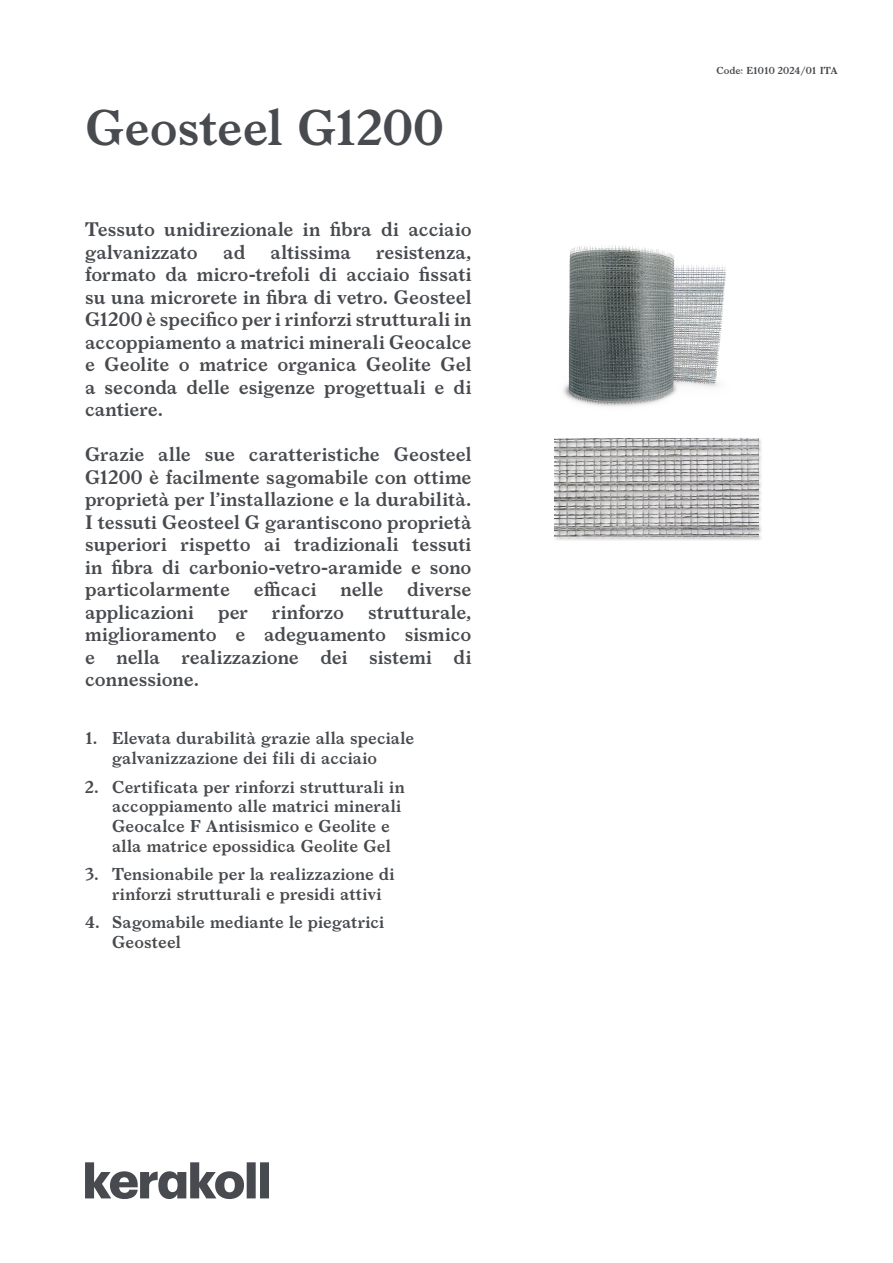
<style>
.page{position:relative;width:893px;height:1263px;background:#fff}
.page>*{position:absolute;margin:0;border:0;box-sizing:border-box;transform-origin:0 0}
.notag_cover_nome_prodotto{font:600 48px "Larish Neue";letter-spacing:-.005em;color:#474a4e}
.cover_descrizione_prodotto{font:600 18.75px/22.5px "Larish Neue";color:#474a4e;text-align:justify}
.t1{font:600 16.5px/19.8px "Larish Neue";letter-spacing:.005em;color:#474a4e}
.t2{font:600 9.75px "Larish Neue";color:#474a4e}
</style>
<div class="page">
<svg style="left:85px;top:1162px;width:184px;height:37px"></svg>
<img style="left:563px;top:245px;width:163px;height:162px">
<div style="left:553px;top:437px;width:210px;height:104px;background:#231f20;opacity:.3"></div>
<img style="left:554px;top:438px;width:204px;height:98px">
<p class="notag_cover_nome_prodotto" style="left:85px;top:91px;width:360px">Geosteel G1200</p>
<p class="cover_descrizione_prodotto" style="left:85px;top:217px;width:388px">Tessuto unidirezionale in fibra di acciaio galvanizzato</p>
<p class="cover_descrizione_prodotto" style="left:223px;top:239px;width:24px">ad</p>
<p class="cover_descrizione_prodotto" style="left:271px;top:239px;width:82px">altissima</p>
<p class="cover_descrizione_prodotto" style="left:85px;top:239px;width:388px;text-indent:291px">resistenza, formato da micro-trefoli di acciaio fissati su una microrete in fibra di vetro. Geosteel G1200 è specifico per i rinforzi strutturali in accoppiamento a matrici minerali Geocalce e Geolite o matrice organica Geolite Gel a seconda delle esigenze progettuali e di cantiere.</p>
<p class="cover_descrizione_prodotto" style="left:85px;top:442px;width:388px">Grazie alle sue caratteristiche Geosteel G1200 è facilmente sagomabile con ottime proprietà per l’installazione e la durabilità.<br>I tessuti Geosteel G garantiscono proprietà superiori rispetto ai tradizionali tessuti in fibra di carbonio-vetro-aramide e sono particolarmente</p>
<p class="cover_descrizione_prodotto" style="left:254px;top:577px;width:64px">efficaci</p>
<p class="cover_descrizione_prodotto" style="left:340px;top:577px;width:44px">nelle</p>
<p class="cover_descrizione_prodotto" style="left:407px;top:577px;width:66px">diverse</p>
<p class="cover_descrizione_prodotto" style="left:85px;top:599px;width:388px;text-indent:283px">strutturale, miglioramento e adeguamento sismico e nella realizzazione dei sistemi di connessione.</p>
<p class="cover_descrizione_prodotto" style="left:85px;top:599px;width:111px">applicazioni</p>
<p class="cover_descrizione_prodotto" style="left:218px;top:599px;width:31px">per</p>
<p class="cover_descrizione_prodotto" style="left:272px;top:599px;width:74px">rinforzo</p>
<p class="t1" style="left:112px;top:727px;width:304px;text-indent:-27px">1. Elevata durabilità grazie alla speciale galvanizzazione dei fili di acciaio</p>
<p class="t1" style="left:112px;top:775px;width:294px;text-indent:-27px">2. Certificata per rinforzi strutturali in accoppiamento alle matrici minerali Geocalce F Antisismico e Geolite e alla matrice epossidica Geolite Gel</p>
<p class="t1" style="left:112px;top:863px;width:284px;text-indent:-27px">3. Tensionabile per la realizzazione di rinforzi strutturali e presidi attivi</p>
<p class="t1" style="left:112px;top:911px;width:274px;text-indent:-27px">4. Sagomabile mediante le piegatrici<br>Geosteel</p>
<p class="t2" style="left:716px;top:63px;width:123px">Code: E1010 2024/01 ITA</p>
</div>
